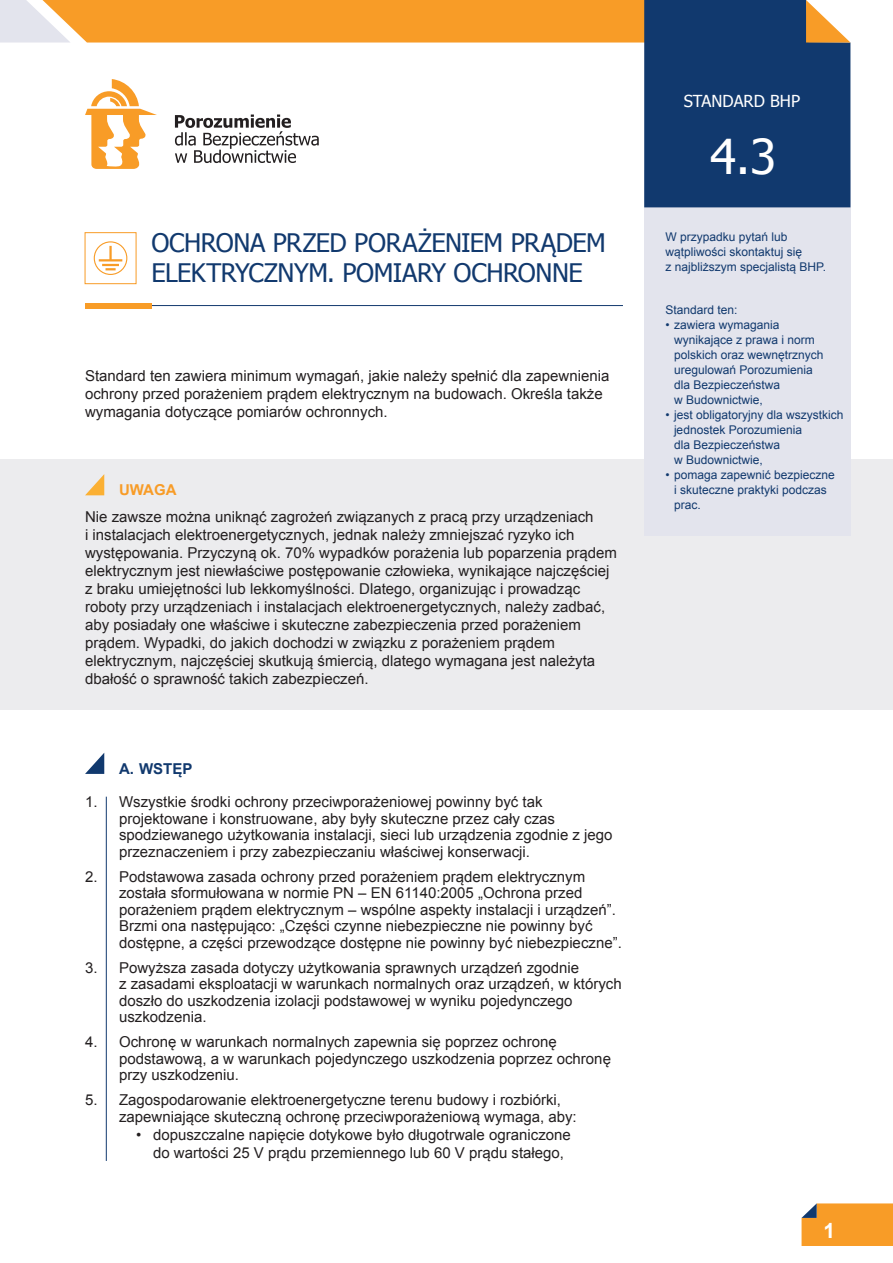
<style>
.page{position:relative;width:893px;height:1263px;background:#fff}
.page>*{position:absolute;margin:0;border:0;box-sizing:border-box;transform-origin:0 0}
.t1{font:48px "Tahoma";color:#fff}
.Tytul{font:25.5px/30.6px "Tahoma";letter-spacing:-.02em;color:#11396e}
.tekst{font:700 21px "Arial";color:#fff}
.t2{font:16.5px "Tahoma";color:#fff}
.Tekst_numerowany{font:15px/16.5px "Arial";color:#231f20}
.tekst-2{font:15px/18px "Arial";color:#231f20}
.Tekst_kropki{font:15px/18px "Arial";color:#231f20}
.Tytulik{font:700 15px "Arial";color:#11396e}
.Uwaga{font:700 15px "Arial";color:#f89c27}
.tekst_wymienianie{font:12px/15px "Arial";color:#11396e}
.tekst-3{font:12px/15px "Arial";color:#11396e}
</style>
<div class="page">
<div style="left:0;top:459px;width:893px;height:251px;background:#ececee"></div>
<hr style="left:151px;top:305px;width:472px;height:1px;background:#11396e">
<div style="left:644px;top:170px;width:206px;height:365px;background:#e3e4ed"></div>
<div style="left:85px;top:303px;width:66px;height:5px;background:#f89c27"></div>
<svg style="left:0;top:0;width:850px;height:207px"></svg>
<svg style="left:801px;top:1203px;width:92px;height:43px;background:#f19d32"></svg>
<div style="left:85px;top:232px;width:51px;height:52px;border:1px solid #f89c27"></div>
<hr style="left:99px;top:259px;width:23px;height:2px;background:#f89c27">
<hr style="left:109px;top:246px;width:3px;height:14px;background:#f89c27">
<svg style="left:102px;top:264px;width:17px;height:6px"></svg>
<div style="left:94px;top:241px;width:33px;height:34px;border:1px solid #f89c27;border-radius:50%"></div>
<svg style="left:85px;top:474px;width:19px;height:21px"></svg>
<hr style="left:106px;top:797px;width:1px;height:364px;background:#11396e">
<svg style="left:85px;top:753px;width:19px;height:21px"></svg>
<p class="Tytul" style="left:151px;top:226px;width:456px">OCHRONA PRZED PORAŻENIEM PRĄDEM<br>ELEKTRYCZNYM. POMIARY OCHRONNE</p>
<p class="tekst-2" style="left:85px;top:367px;width:526px">Standard ten zawiera minimum wymagań, jakie należy spełnić dla zapewnienia ochrony przed porażeniem prądem elektrycznym na budowach. Określa także wymagania dotyczące pomiarów ochronnych.</p>
<p class="Uwaga" style="left:119px;top:480px;width:59px">UWAGA</p>
<p class="tekst-2" style="left:85px;top:508px;width:533px">Nie zawsze można uniknąć zagrożeń związanych z pracą przy urządzeniach<br>i instalacjach elektroenergetycznych, jednak należy zmniejszać ryzyko ich występowania. Przyczyną ok. 70% wypadków porażenia lub poparzenia prądem elektrycznym jest niewłaściwe postępowanie człowieka, wynikające najczęściej z braku umiejętności lub lekkomyślności. Dlatego, organizując i prowadząc roboty przy urządzeniach i instalacjach elektroenergetycznych, należy zadbać, aby posiadały one właściwe i skuteczne zabezpieczenia przed porażeniem prądem. Wypadki, do jakich dochodzi w związku z porażeniem prądem elektrycznym, najczęściej skutkują śmiercią, dlatego wymagana jest należyta dbałość o sprawność takich zabezpieczeń.</p>
<p class="Tytulik" style="left:119px;top:759px;width:75px">A. WSTĘP</p>
<p class="Tekst_numerowany" style="left:119px;top:794px;width:495px;text-indent:-34px">1. Wszystkie środki ochrony przeciwporażeniowej powinny być tak projektowane i konstruowane, aby były skuteczne przez cały czas spodziewanego użytkowania instalacji, sieci lub urządzenia zgodnie z jego przeznaczeniem i przy zabezpieczaniu właściwej konserwacji.</p>
<p class="Tekst_numerowany" style="left:119px;top:868px;width:504px;text-indent:-34px">2. Podstawowa zasada ochrony przed porażeniem prądem elektrycznym została sformułowana w normie PN – EN 61140:2005 „Ochrona przed porażeniem prądem elektrycznym – wspólne aspekty instalacji i urządzeń”.<br>Brzmi ona następująco: „Części czynne niebezpieczne nie powinny być dostępne, a części przewodzące dostępne nie powinny być niebezpieczne”.</p>
<p class="Tekst_numerowany" style="left:119px;top:959px;width:504px;text-indent:-34px">3. Powyższa zasada dotyczy użytkowania sprawnych urządzeń zgodnie<br>z zasadami eksploatacji w warunkach normalnych oraz urządzeń, w których doszło do uszkodzenia izolacji podstawowej w wyniku pojedynczego uszkodzenia.</p>
<p class="Tekst_numerowany" style="left:119px;top:1034px;width:493px;text-indent:-34px">4. Ochronę w warunkach normalnych zapewnia się poprzez ochronę podstawową, a w warunkach pojedynczego uszkodzenia poprzez ochronę przy uszkodzeniu.</p>
<p class="Tekst_numerowany" style="left:119px;top:1092px;width:459px;text-indent:-34px">5. Zagospodarowanie elektroenergetyczne terenu budowy i rozbiórki, zapewniające skuteczną ochronę przeciwporażeniową wymaga, aby:</p>
<p class="Tekst_kropki" style="left:153px;top:1126px;width:419px;text-indent:-17px">• dopuszczalne napięcie dotykowe było długotrwale ograniczone do wartości 25 V prądu przemiennego lub 60 V prądu stałego,</p>
<p class="t2" style="left:684px;top:90px;width:118px">STANDARD BHP</p>
<p class="t1" style="left:710px;top:124px;width:68px">4.3</p>
<p class="tekst-3" style="left:665px;top:229px;width:162px">W przypadku pytań lub wątpliwości skontaktuj się<br>z najbliższym specjalistą BHP.</p>
<p class="tekst-3" style="left:665px;top:302px;width:74px">Standard ten:</p>
<p class="tekst_wymienianie" style="left:674px;top:317px;width:151px;text-indent:-9px">• zawiera wymagania wynikające z prawa i norm polskich oraz wewnętrznych uregulowań Porozumienia dla Bezpieczeństwa<br>w Budownictwie,</p>
<p class="tekst_wymienianie" style="left:674px;top:407px;width:171px;text-indent:-9px">• jest obligatoryjny dla wszystkich jednostek Porozumienia<br>dla Bezpieczeństwa<br>w Budownictwie,</p>
<p class="tekst_wymienianie" style="left:674px;top:467px;width:162px;text-indent:-9px">• pomaga zapewnić bezpieczne i skuteczne praktyki podczas prac.</p>
<p class="tekst" style="left:823px;top:1217px;width:13px">1</p>
</div>
